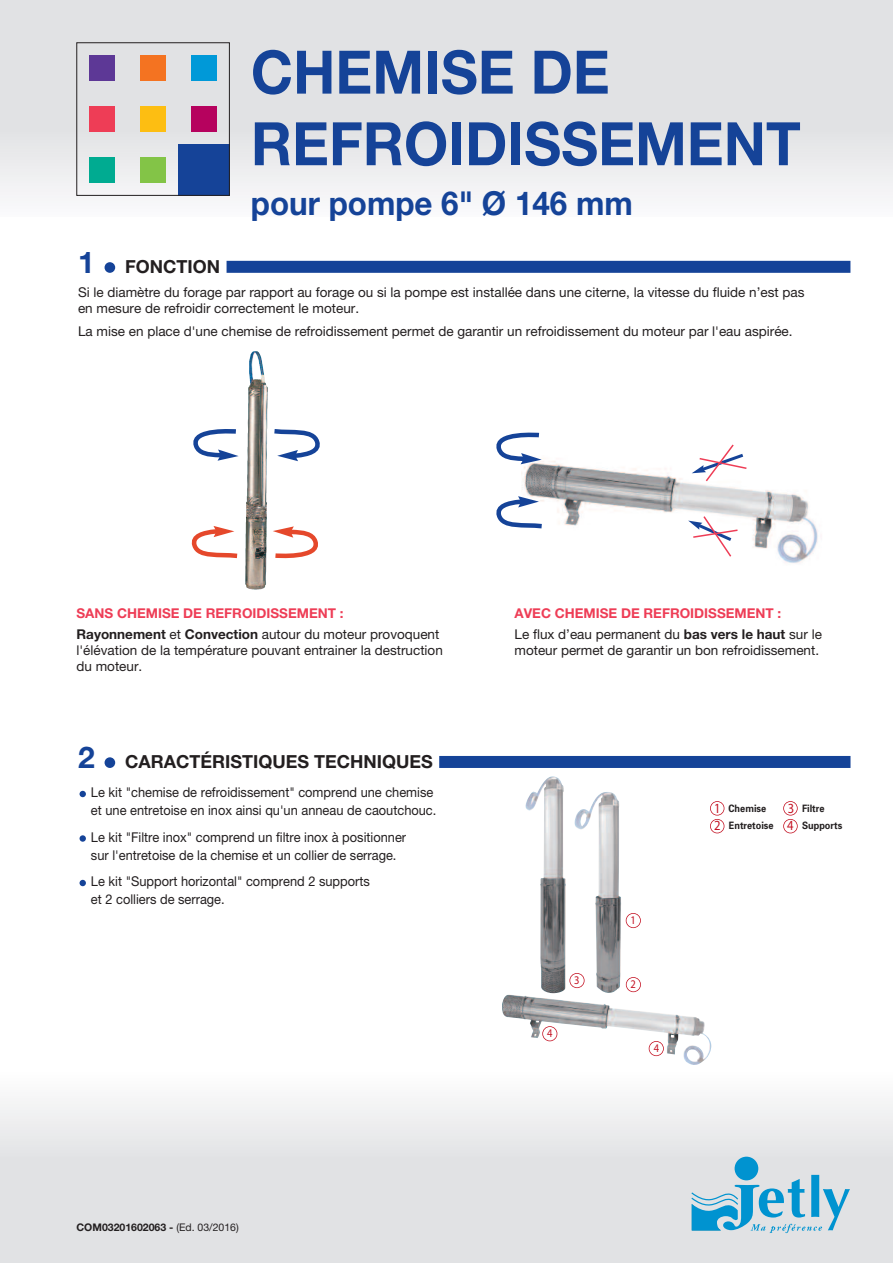
<style>
.page{position:relative;width:893px;height:1263px;background:#fff}
.page>*{position:absolute;margin:0;border:0;box-sizing:border-box;transform-origin:0 0}
.t1{font:700 60px/71.6px "Helvetica Neue";color:#154398;scale:.95 1}
.t2{font:700 33px "Helvetica Neue";color:#154398;scale:.95 1}
.t3{font:700 18px "Helvetica Neue";color:#231f20}
.t4{font:13.95px/17.9px "Myriad Pro";color:#c41324;scale:.9 1}
.t5{font:13.5px/16px "Helvetica Neue";color:#231f20}
.t6{font:13.5px/18px "Helvetica Neue";color:#231f20;scale:.95 1}
.t7{font:700 13.5px/20.4px "Helvetica Neue";color:#ee3d56}
.t8{font:11.7px "Myriad Pro";color:#c41324;scale:.9 1}
.t9{font:700 10.5px "Helvetica Neue";color:#231f20}
.t10{font:700 10.2px/17.9px "Univers";color:#231f20;scale:.9 1}
.s1{font-size:30px;color:#154398}
.s2{color:#231f20}
.s3{font-weight:400;color:#231f20}
.s4{font-weight:400}
</style>
<div class="page">
<div style="left:0;top:1157px;width:893px;height:106px;background:#e1e2e4"></div>
<div style="left:0;top:1071px;width:893px;height:86px;background:linear-gradient(to right,#f0f1f2,#f0f1f2)"></div>
<div style="left:735px;top:1157px;width:23px;height:23px;background:#0093d0;border-radius:50%"></div>
<svg style="left:691px;top:1175px;width:159px;height:58px"></svg>
<div style="left:439px;top:756px;width:411px;height:12px;background:#154398"></div>
<div style="left:105px;top:757px;width:10px;height:11px;background:#154398;border-radius:50%"></div>
<svg style="left:80px;top:791px;width:6px;height:6px"></svg>
<div style="left:80px;top:835px;width:6px;height:7px;background:#154398;border-radius:50%"></div>
<svg style="left:80px;top:880px;width:6px;height:6px"></svg>
<img style="left:502px;top:776px;width:198px;height:287px">
<div style="left:626px;top:914px;width:14px;height:13px;background:#fff;border-radius:50%"></div>
<div style="left:626px;top:913px;width:15px;height:15px;border:2px solid #c41324;border-radius:50%"></div>
<div style="left:627px;top:978px;width:13px;height:13px;background:#fff;border-radius:50%"></div>
<div style="left:626px;top:977px;width:15px;height:15px;border:2px solid #c41324;border-radius:50%"></div>
<div style="left:570px;top:974px;width:14px;height:13px;background:#fff;border-radius:50%"></div>
<div style="left:569px;top:973px;width:16px;height:15px;border:2px solid #c41324;border-radius:50%"></div>
<div style="left:543px;top:1027px;width:14px;height:13px;background:#fff;border-radius:50%"></div>
<div style="left:542px;top:1026px;width:15px;height:15px;border:2px solid #c41324;border-radius:50%"></div>
<div style="left:649px;top:1042px;width:14px;height:13px;background:#fff;border-radius:50%"></div>
<div style="left:649px;top:1041px;width:15px;height:15px;border:2px solid #c41324;border-radius:50%"></div>
<div style="left:710px;top:801px;width:14px;height:14px;border:2px solid #c41324;border-radius:50%"></div>
<div style="left:710px;top:819px;width:14px;height:14px;border:2px solid #c41324;border-radius:50%"></div>
<div style="left:783px;top:801px;width:15px;height:14px;border:2px solid #c41324;border-radius:50%"></div>
<div style="left:783px;top:819px;width:15px;height:14px;border:2px solid #c41324;border-radius:50%"></div>
<div style="left:0;top:132px;width:893px;height:85px;background:#eeeff0"></div>
<div style="left:0;top:0;width:893px;height:132px;background:#e1e2e4"></div>
<div style="left:227px;top:261px;width:623px;height:12px;background:#154398"></div>
<div style="left:105px;top:262px;width:10px;height:11px;background:#154398;border-radius:50%"></div>
<div style="left:89px;top:55px;width:26px;height:26px;background:#5d3896"></div>
<div style="left:140px;top:55px;width:26px;height:26px;background:#f47321"></div>
<div style="left:89px;top:106px;width:26px;height:26px;background:#ee3d56"></div>
<div style="left:140px;top:106px;width:26px;height:26px;background:#fdbe12"></div>
<div style="left:191px;top:106px;width:26px;height:26px;background:#b6025e"></div>
<div style="left:89px;top:157px;width:26px;height:26px;background:#00ab91"></div>
<div style="left:140px;top:157px;width:26px;height:26px;background:#83c447"></div>
<div style="left:179px;top:145px;width:51px;height:51px;background:#154398"></div>
<div style="left:191px;top:55px;width:26px;height:26px;background:#0099d8"></div>
<div style="left:77px;top:43px;width:153px;height:153px;border:1px solid #231f20"></div>
<svg style="left:193px;top:429px;width:46px;height:32px"></svg>
<svg style="left:274px;top:429px;width:46px;height:32px"></svg>
<svg style="left:191px;top:526px;width:47px;height:33px"></svg>
<svg style="left:273px;top:526px;width:45px;height:33px"></svg>
<img style="left:522px;top:458px;width:296px;height:105px">
<svg style="left:496px;top:496px;width:51px;height:38px"></svg>
<svg style="left:496px;top:432px;width:47px;height:32px"></svg>
<svg style="left:692px;top:444px;width:56px;height:39px"></svg>
<svg style="left:688px;top:515px;width:51px;height:43px"></svg>
<h1 class="t1" style="left:251px;top:35px;width:580px">CHEMISE DE<br>REFROIDISSEMENT</h1>
<h2 class="t2" style="left:251px;top:182px;width:404px">pour pompe 6" Ø 146 mm</h2>
<h3 class="t3" style="left:78px;top:255px;width:143px"><span class="s1">1</span> FONCTION</h3>
<p class="t5" style="left:78px;top:285px;width:728px">Si le diamètre du forage par rapport au forage ou si la pompe est installée dans une citerne, la vitesse du fluide n’est pas en mesure de refroidir correctement le moteur.</p>
<p class="t5" style="left:78px;top:324px;width:716px">La mise en place d'une chemise de refroidissement permet de garantir un refroidissement du moteur par l'eau aspirée.</p>
<p class="t7" style="left:77px;top:603px;width:364px">SANS CHEMISE DE REFROIDISSEMENT :<br><span class="s2">Rayonnement</span> <span class="s3">et</span> <span class="s2">Convection</span> <span class="s3">autour du moteur provoquent</span></p>
<p class="t5" style="left:77px;top:643px;width:368px">l'élévation de la température pouvant entrainer la destruction du moteur.</p>
<h3 class="t3" style="left:78px;top:750px;width:356px"><span class="s1">2</span> CARACTÉRISTIQUES TECHNIQUES</h3>
<p class="t6" style="left:91px;top:784px;width:365px">Le kit "chemise de refroidissement" comprend une chemise et une entretoise en inox ainsi qu'un anneau de caoutchouc.</p>
<p class="t6" style="left:91px;top:829px;width:333px">Le kit "Filtre inox" comprend un filtre inox à positionner sur l'entretoise de la chemise et un collier de serrage.</p>
<p class="t6" style="left:91px;top:873px;width:295px">Le kit "Support horizontal" comprend 2 supports et 2 colliers de serrage.</p>
<p class="t9" style="left:77px;top:1220px;width:164px">COM03201602063 - <span class="s4">(Ed. 03/2016)</span></p>
<p class="t7" style="left:514px;top:603px;width:309px">AVEC CHEMISE DE REFROIDISSEMENT :<br><span class="s3">Le flux d’eau permanent du</span> <span class="s2">bas vers le haut</span> <span class="s3">sur le</span></p>
<p class="t5" style="left:514px;top:643px;width:306px">moteur permet de garantir un bon refroidissement.</p>
<p class="t8" style="left:547px;top:1029px;width:8px">4</p>
<p class="t8" style="left:574px;top:975px;width:8px">3</p>
<p class="t8" style="left:631px;top:916px;width:8px">1</p>
<p class="t8" style="left:631px;top:979px;width:8px">2</p>
<p class="t8" style="left:654px;top:1043px;width:8px">4</p>
<p class="t4" style="left:714px;top:800px;width:9px">1<br>2</p>
<p class="t4" style="left:787px;top:800px;width:9px">3<br>4</p>
<p class="t10" style="left:728px;top:800px;width:52px">Chemise<br>Entretoise</p>
<p class="t10" style="left:802px;top:800px;width:46px">Filtre<br>Supports</p>
</div>
